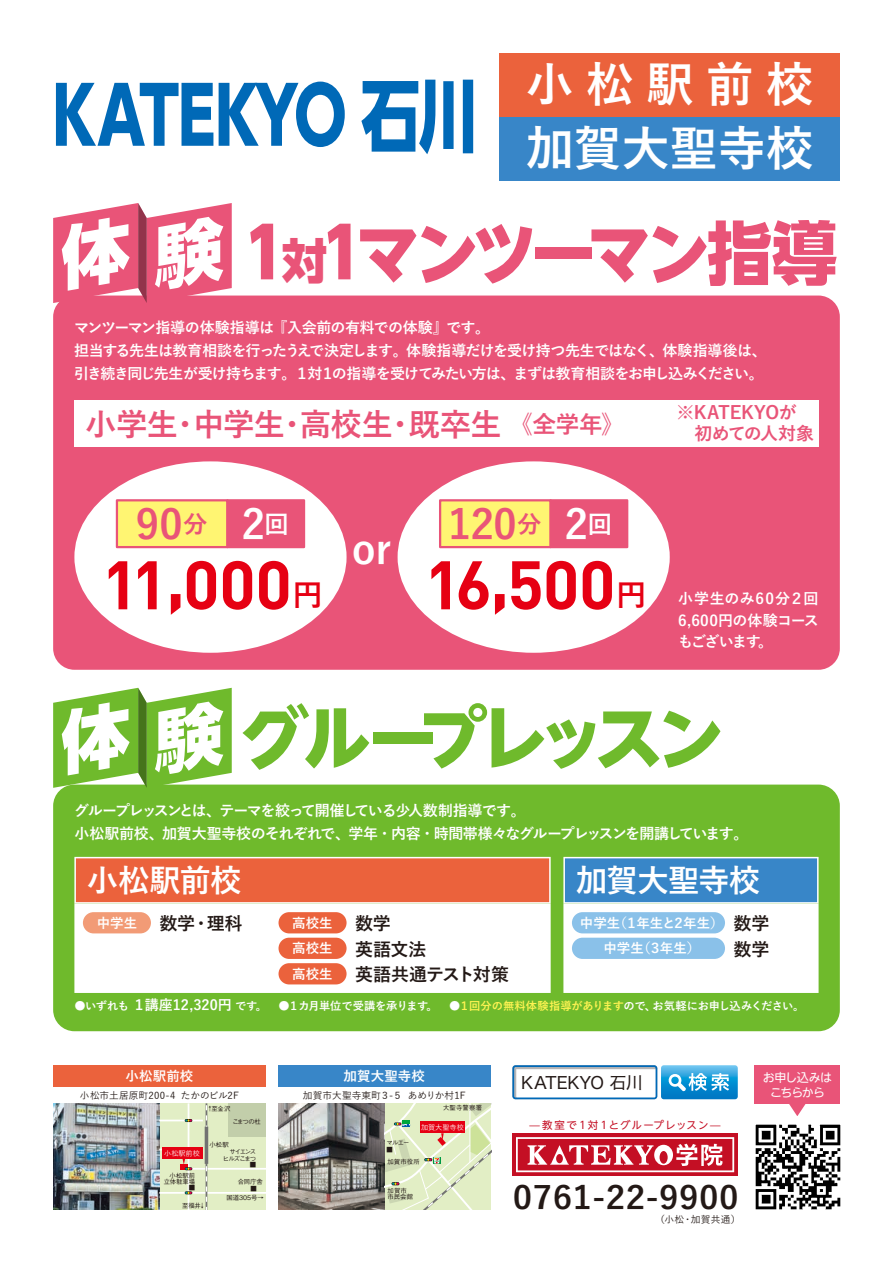
<style>
.page{position:relative;width:893px;height:1263px;background:#fff}
.page>*{position:absolute;margin:0;border:0;box-sizing:border-box;transform-origin:0 0}
.t1{font:800 78px "UD Shin Go NT Pro";letter-spacing:-.02em;color:#0069b7;scale:.75 1}
.t2{font:800 69px "UD Shin Go NT Pro";letter-spacing:-.105em;color:#e95478;scale:.95 1}
.t3{font:800 69px "UD Shin Go NT Pro";letter-spacing:-.12em;color:#6fba2c}
.t4{font:700 67.5px "DIN Pro";letter-spacing:-.01em;color:#e60013}
.t5{font:700 48px/63.8px "Yu Go";color:#fff}
.t6{font:700 40.5px "Yu Go";color:#e95478}
.t7{font:700 40.5px "Yu Go";color:#fff}
.t8{font:700 31.5px "Yu Go";letter-spacing:-.025em;color:#e95478}
.t9{font:700 31.5px "Yu Go";letter-spacing:-.365em;color:#231916}
.t10{font:700 31.5px "Yu Go";letter-spacing:-.025em;color:#fff}
.t11{font:700 30.3px "Yu Go";color:#e60013}
.t12{font:700 18px/25.5px "Yu Go";letter-spacing:-.01em;color:#231916}
.t13{font:700 18px/21.3px "Yu Go";letter-spacing:-.02em;color:#e95478}
.t14{font:16.8px "Hira Kaku Std W4";letter-spacing:-.01em;color:#231916}
.t15{font:700 15px/23.4px "Yu Go";letter-spacing:-.06em;color:#fff}
.t16{font:700 13.5px "Yu Go";color:#fff}
.t17{font:700 13.5px "Yu Go";letter-spacing:-.045em;color:#fff}
.t18{font:12px/14.9px "UD Shin Go NT Pro";letter-spacing:-.07em;color:#fff;text-align:center}
.t19{font:700 11.25px "Yu Go";letter-spacing:-.025em;color:#fff}
.t20{font:10.5px "UD Shin Go NT Pro";letter-spacing:.08em;color:#c40f24}
.t21{font:500 9.75px "Yu Go";color:#231916}
.t22{font:500 7.2px "Yu Go";color:#fff}
.t23{font:500 6.3px/6.3px "Gothic BBB Pro";letter-spacing:-.015em;color:#231916}
.t24{font:500 6.3px/6.3px "Gothic BBB Pro";letter-spacing:-.155em;color:#231916;text-align:right}
.s1{font-size:48px}
.s2{font-size:23.7px}
.s3{color:#fff}
.s4{font-size:13.5px;color:#fff}
.s5{font-size:18px;color:#231916}
.s6{font-size:14.1px}
.s7{color:#fff352}
</style>
<div class="page">
<svg style="left:789px;top:1103px;width:17px;height:13px"></svg>
<div style="left:755px;top:1065px;width:85px;height:38px;background:#e95478"></div>
<div style="left:159px;top:1103px;width:107px;height:107px;background:#e2eec5"></div>
<div style="left:53px;top:1065px;width:213px;height:21px;background:#eb623c"></div>
<div style="left:279px;top:1065px;width:212px;height:21px;background:#3886c8"></div>
<img style="left:53px;top:1103px;width:107px;height:107px">
<img style="left:278px;top:1103px;width:107px;height:107px">
<div style="left:228px;top:1103px;width:38px;height:34px;background:#c2ceaa"></div>
<hr style="left:188px;top:1103px;width:1px;height:107px;background:#fff">
<hr style="left:159px;top:1192px;width:107px;height:2px;background:#fff">
<hr style="left:189px;top:1168px;width:77px;height:2px;background:#fff">
<hr style="left:159px;top:1148px;width:30px;height:2px;background:#fff">
<hr style="left:159px;top:1119px;width:44px;height:2px;background:#fff">
<div style="left:180px;top:1164px;width:8px;height:6px;background:#e60013"></div>
<div style="left:162px;top:1147px;width:40px;height:12px;background:#e60013"></div>
<svg style="left:206px;top:1103px;width:1px;height:107px"></svg>
<hr style="left:205px;top:1127px;width:3px;height:37px;background:#727272">
<svg style="left:185px;top:1119px;width:7px;height:3px"></svg>
<svg style="left:183px;top:1159px;width:9px;height:11px"></svg>
<svg style="left:185px;top:1191px;width:7px;height:3px"></svg>
<svg style="left:385px;top:1103px;width:106px;height:107px;background:#dfdebb"></svg>
<img style="left:755px;top:1124px;width:86px;height:86px">
<svg style="left:512px;top:1133px;width:226px;height:43px;background:#c5152a"></svg>
<svg style="left:516px;top:1137px;width:218px;height:35px"></svg>
<svg style="left:512px;top:1065px;width:226px;height:34px"></svg>
<div style="left:53px;top:296px;width:787px;height:374px;background:#e95478;border-radius:21px"></div>
<div style="left:53px;top:784px;width:787px;height:247px;background:#6fba2c;border-radius:21px"></div>
<svg style="left:74px;top:857px;width:477px;height:136px;background:#f7c7b9"></svg>
<svg style="left:563px;top:857px;width:256px;height:136px;background:#b0cfe8"></svg>
<div style="left:83px;top:912px;width:68px;height:21px;background:#f29b76;border-radius:11px"></div>
<div style="left:572px;top:912px;width:153px;height:21px;background:#8ac1e9;border-radius:11px"></div>
<div style="left:279px;top:912px;width:68px;height:21px;background:#eb623c;border-radius:11px"></div>
<div style="left:279px;top:938px;width:68px;height:21px;background:#eb623c;border-radius:11px"></div>
<div style="left:279px;top:963px;width:68px;height:21px;background:#eb623c;border-radius:11px"></div>
<div style="left:572px;top:938px;width:153px;height:21px;background:#8ac1e9;border-radius:11px"></div>
<div style="left:500px;top:53px;width:340px;height:64px;background:#eb623c"></div>
<div style="left:500px;top:117px;width:340px;height:64px;background:#3886c8"></div>
<div style="left:74px;top:400px;width:745px;height:46px;background:#fff"></div>
<div style="left:74px;top:461px;width:273px;height:192px;background:#fff;border-radius:50%"></div>
<div style="left:116px;top:499px;width:113px;height:49px;background:#fff572;border:2px solid #e95478"></div>
<div style="left:226px;top:499px;width:79px;height:49px;background:#e95478;border:2px solid #e95478"></div>
<div style="left:398px;top:461px;width:272px;height:192px;background:#fff;border-radius:50%"></div>
<div style="left:439px;top:499px;width:113px;height:49px;background:#fff572;border:2px solid #e95478"></div>
<div style="left:550px;top:499px;width:78px;height:49px;background:#e95478;border:2px solid #e95478"></div>
<svg style="left:53px;top:688px;width:179px;height:100px;background:#7ebf45"></svg>
<svg style="left:53px;top:203px;width:179px;height:100px;background:#e76383"></svg>
<h1 class="t1" style="left:53px;top:52px;width:567px">KATEKYO 石川</h1>
<h3 class="t5" style="left:526px;top:54px;width:290px">小松駅前校加賀大聖寺校</h3>
<h2 class="t2" style="left:233px;top:197px;width:638px">１<span class="s1">対</span>１マンツーマン指導</h2>
<p class="t15" style="left:74px;top:316px;width:694px">マンツーマン指導の体験指導は『入会前の有料での体験』です。<br>担当する先生は教育相談を行ったうえで決定します。体験指導だけを受け持つ先生ではなく、体験指導後は、引き続き同じ先生が受け持ちます。１対１の指導を受けてみたい方は、まずは教育相談をお申し込みください。</p>
<h3 class="t8" style="left:85px;top:406px;width:541px">小学生・中学生・高校生・既卒生 <span class="s2">《全学年》</span></h3>
<h3 class="t6" style="left:136px;top:501px;width:154px">90<sup>分</sup> <span class="s3">2</span><sup>回</sup></h3>
<h3 class="t4" style="left:102px;top:529px;width:192px">11,000</h3>
<h3 class="t11" style="left:293px;top:578px;width:32px">円</h3>
<h3 class="t7" style="left:352px;top:527px;width:41px">or</h3>
<h3 class="t6" style="left:448px;top:501px;width:165px">120<sup>分</sup> <span class="s3">2</span><sup>回</sup></h3>
<h3 class="t4" style="left:424px;top:529px;width:193px">16,500</h3>
<h3 class="t11" style="left:616px;top:578px;width:32px">円</h3>
<p class="t13" style="left:677px;top:402px;width:139px">※KATEKYOが　初めての人対象</p>
<p class="t15" style="left:678px;top:588px;width:142px;line-height:21.3px;text-align:justify">小学生のみ60分２回6,600円の体験コースもございます。</p>
<h2 class="t3" style="left:240px;top:681px;width:486px">グループレッスン</h2>
<p class="t15" style="left:74px;top:799px;width:676px">グループレッスンとは、テーマを絞って開催している少人数制指導です。<br>小松駅前校、加賀大聖寺校のそれぞれで、学年・内容・時間帯様々なグループレッスンを開講しています。</p>
<h3 class="t10" style="left:87px;top:863px;width:156px">小松駅前校</h3>
<h3 class="t10" style="left:576px;top:863px;width:186px">加賀大聖寺校</h3>
<p class="t12" style="left:733px;top:911px;width:37px">数学</p>
<p class="t12" style="left:97px;top:911px;width:147px"><span class="s4">中学生</span> 数学・理科</p>
<p class="t16" style="left:292px;top:915px;width:100px">高校生 <span class="s5">数学</span></p>
<p class="t17" style="left:580px;top:915px;width:145px">中学生（１年生と２年生）</p>
<p class="t12" style="left:292px;top:937px;width:218px"><span class="s4">高校生</span> 英語文法<br><span class="s4">高校生</span> 英語共通テスト対策</p>
<p class="t16" style="left:603px;top:940px;width:98px">中学生（３年生）</p>
<p class="t12" style="left:733px;top:937px;width:37px">数学</p>
<p class="t19" style="left:74px;top:999px;width:731px">●いずれも <span class="s6">１講座12,320円</span> です。　●１カ月単位で受講を承ります。　●<span class="s7">１回分の無料体験指導があります</span>ので、お気軽にお申し込みください。</p>
<p class="t16" style="left:125px;top:1069px;width:70px">小松駅前校</p>
<p class="t21" style="left:80px;top:1086px;width:160px">小松市土居原町200-4 たかのビル2F</p>
<p class="t23" style="left:207px;top:1105px;width:25px">↑至金沢</p>
<p class="t23" style="left:232px;top:1118px;width:30px">こまつの杜</p>
<p class="t23" style="left:209px;top:1141px;width:21px">小松駅</p>
<p class="t24" style="left:223px;top:1148px;width:35px">サイエンスヒルズこまつ■</p>
<p class="t23" style="left:227px;top:1194px;width:39px">国道305号→</p>
<p class="t22" style="left:164px;top:1146px;width:37px">小松駅前校</p>
<p class="t23" style="left:164px;top:1171px;width:33px;text-align:right">小松駅前立体駐車場■</p>
<p class="t23" style="left:238px;top:1178px;width:33px;text-align:center">合同庁舎　■</p>
<p class="t23" style="left:182px;top:1201px;width:25px">至福井↓</p>
<p class="t16" style="left:343px;top:1069px;width:83px">加賀大聖寺校</p>
<p class="t21" style="left:303px;top:1086px;width:164px">加賀市大聖寺東町３-５ あめりか村1F</p>
<p class="t23" style="left:443px;top:1104px;width:40px">大聖寺警察署</p>
<p class="t23" style="left:387px;top:1139px;width:24px">マルエー■</p>
<p class="t22" style="left:421px;top:1121px;width:44px">加賀大聖寺校</p>
<p class="t23" style="left:387px;top:1158px;width:34px">加賀市役所</p>
<p class="t23" style="left:388px;top:1187px;width:27px">加賀市市民会館</p>
<p class="t14" style="left:521px;top:1070px;width:123px">KATEKYO 石川</p>
<p class="t18" style="left:763px;top:1069px;width:71px">お申し込みはこちらから</p>
<p class="t20" style="left:530px;top:1117px;width:192px">̶ 教室で１対１とグループレッスン̶</p>
<h3 class="t9" style="left:507px;top:1180px;width:239px">０７６１-２２-９９００</h3>
<p class="t21" style="left:655px;top:1210px;width:87px">（小松・加賀共通）</p>
</div>
